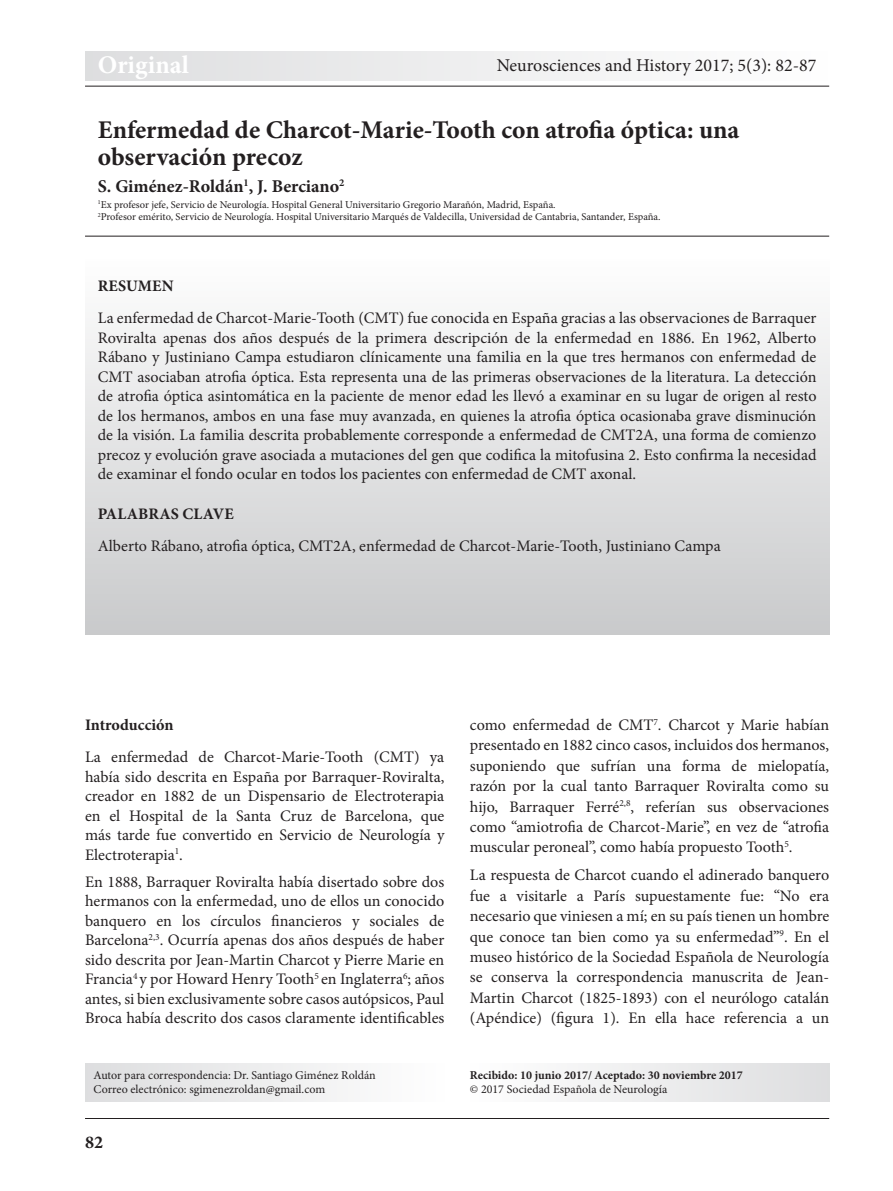
<style>
.page{position:relative;width:893px;height:1191px;background:#fff}
.page>*{position:absolute;margin:0;border:0;box-sizing:border-box;transform-origin:0 0}
.t1{font:700 25.5px/27px "Minion Pro";color:#231f20}
.t2{font:700 25.5px "Minion Pro";color:#fff}
.t3{font:18px "Minion Pro";color:#231f20}
.t4{font:700 18px "Minion Pro";color:#231f20}
.t5{font:16.05px/19.5px "Minion Pro";color:#231f20;text-align:justify}
.t6{font:700 16.05px "Minion Pro";letter-spacing:.005em;color:#231f20}
.t7{font:12px "Minion Pro";color:#231f20}
.t8{font:700 12px "Minion Pro";color:#231f20}
.t9{font:10.5px "Minion Pro";color:#231f20}
</style>
<div class="page">
<hr style="left:85px;top:86px;width:744px;height:1px;background:#231f20">
<hr style="left:85px;top:1118px;width:744px;height:1px;background:#231f20">
<div style="left:85px;top:51px;width:744px;height:30px;background:linear-gradient(to right,#dddedf,#fefefe)"></div>
<div style="left:85px;top:1063px;width:359px;height:38px;background:linear-gradient(to right,#dddedf,#fefefe)"></div>
<div style="left:470px;top:1063px;width:359px;height:38px;background:linear-gradient(to right,#fefefe,#dddedf)"></div>
<hr style="left:85px;top:236px;width:744px;height:1px;background:#231f20">
<div style="left:85px;top:259px;width:744px;height:375px;background:linear-gradient(to bottom,#fefefe,#c9cacb)"></div>
<p class="t2" style="left:98px;top:47px;width:93px">Original</p>
<p class="t3" style="left:497px;top:53px;width:321px">Neurosciences and History 2017; 5(3): 82-87</p>
<p class="t1" style="left:98px;top:116px;width:643px">Enfermedad de Charcot-Marie-Tooth con atrofia óptica: una observación precoz</p>
<p class="t4" style="left:98px;top:174px;width:248px">S. Giménez-Roldán<sup>1</sup>, J. Berciano<sup>2</sup></p>
<p class="t9" style="left:98px;top:197px;width:459px"><sup>1</sup>Ex profesor jefe, Servicio de Neurología. Hospital General Universitario Gregorio Marañón, Madrid, España.</p>
<p class="t9" style="left:98px;top:210px;width:564px"><sup>2</sup>Profesor emérito, Servicio de Neurología. Hospital Universitario Marqués de Valdecilla, Universidad de Cantabria, Santander, España.</p>
<p class="t6" style="left:98px;top:275px;width:77px">RESUMEN</p>
<p class="t5" style="left:98px;top:309px;width:720px">La enfermedad de Charcot-Marie-Tooth (CMT) fue conocida en España gracias a las observaciones de Barraquer Roviralta apenas dos años después de la primera descripción de la enfermedad en 1886. En 1962, Alberto Rábano y Justiniano Campa estudiaron clínicamente una familia en la que tres hermanos con enfermedad de CMT asociaban atrofia óptica. Esta representa una de las primeras observaciones de la literatura. La detección de atrofia óptica asintomática en la paciente de menor edad les llevó a examinar en su lugar de origen al resto de los hermanos, ambos en una fase muy avanzada, en quienes la atrofia óptica ocasionaba grave disminución de la visión. La familia descrita probablemente corresponde a enfermedad de CMT2A, una forma de comienzo precoz y evolución grave asociada a mutaciones del gen que codifica la mitofusina 2. Esto confirma la necesidad de examinar el fondo ocular en todos los pacientes con enfermedad de CMT axonal.</p>
<p class="t6" style="left:98px;top:503px;width:137px">PALABRAS CLAVE</p>
<p class="t5" style="left:98px;top:536px;width:624px">Alberto Rábano, atrofia óptica, CMT2A, enfermedad de Charcot-Marie-Tooth, Justiniano Campa</p>
<p class="t6" style="left:85px;top:713px;width:90px">Introducción</p>
<p class="t5" style="left:85px;top:747px;width:361px">La enfermedad de Charcot-Marie-Tooth (CMT) ya había sido descrita en España por Barraquer-Roviralta, creador en 1882 de un Dispensario de Electroterapia en el Hospital de la Santa Cruz de Barcelona, que más tarde fue convertido en Servicio de Neurología y Electroterapia<sup>1</sup>.</p>
<p class="t5" style="left:85px;top:872px;width:361px">En 1888, Barraquer Roviralta había disertado sobre dos hermanos con la enfermedad, uno de ellos un conocido banquero en los círculos financieros y sociales de Barcelona<sup>2,3</sup>. Ocurría apenas dos años después de haber sido descrita por Jean-Martin Charcot y Pierre Marie en Francia<sup>4</sup> y por Howard Henry Tooth<sup>5</sup> en Inglaterra<sup>6</sup>; años antes, si bien exclusivamente sobre casos autópsicos, Paul Broca había descrito dos casos claramente identificables</p>
<p class="t7" style="left:94px;top:1066px;width:284px">Autor para correspondencia: Dr. Santiago Giménez Roldán</p>
<p class="t7" style="left:94px;top:1081px;width:233px">Correo electrónico: sgimenezroldan@gmail.com</p>
<p class="t4" style="left:85px;top:1130px;width:19px">82</p>
<p class="t5" style="left:470px;top:714px;width:361px;line-height:20.4px">como enfermedad de CMT<sup>7</sup>. Charcot y Marie habían presentado en 1882 cinco casos, incluidos dos hermanos, suponiendo que sufrían una forma de mielopatía, razón por la cual tanto Barraquer Roviralta como su hijo, Barraquer Ferré<sup>2,8</sup>, referían sus observaciones como “amiotrofia de Charcot-Marie”, en vez de “atrofia muscular peroneal”, como había propuesto Tooth<sup>5</sup>.</p>
<p class="t5" style="left:470px;top:865px;width:361px;line-height:20.4px">La respuesta de Charcot cuando el adinerado banquero fue a visitarle a París supuestamente fue: “No era necesario que viniesen a mí; en su país tienen un hombre que conoce tan bien como ya su enfermedad”<sup>9</sup>. En el museo histórico de la Sociedad Española de Neurología se conserva la correspondencia manuscrita de Jean-Martin Charcot (1825-1893) con el neurólogo catalán (Apéndice) (figura 1). En ella hace referencia a un</p>
<p class="t8" style="left:470px;top:1066px;width:275px">Recibido: 10 junio 2017/ Aceptado: 30 noviembre 2017</p>
<p class="t7" style="left:470px;top:1081px;width:199px">© 2017 Sociedad Española de Neurología</p>
</div>
